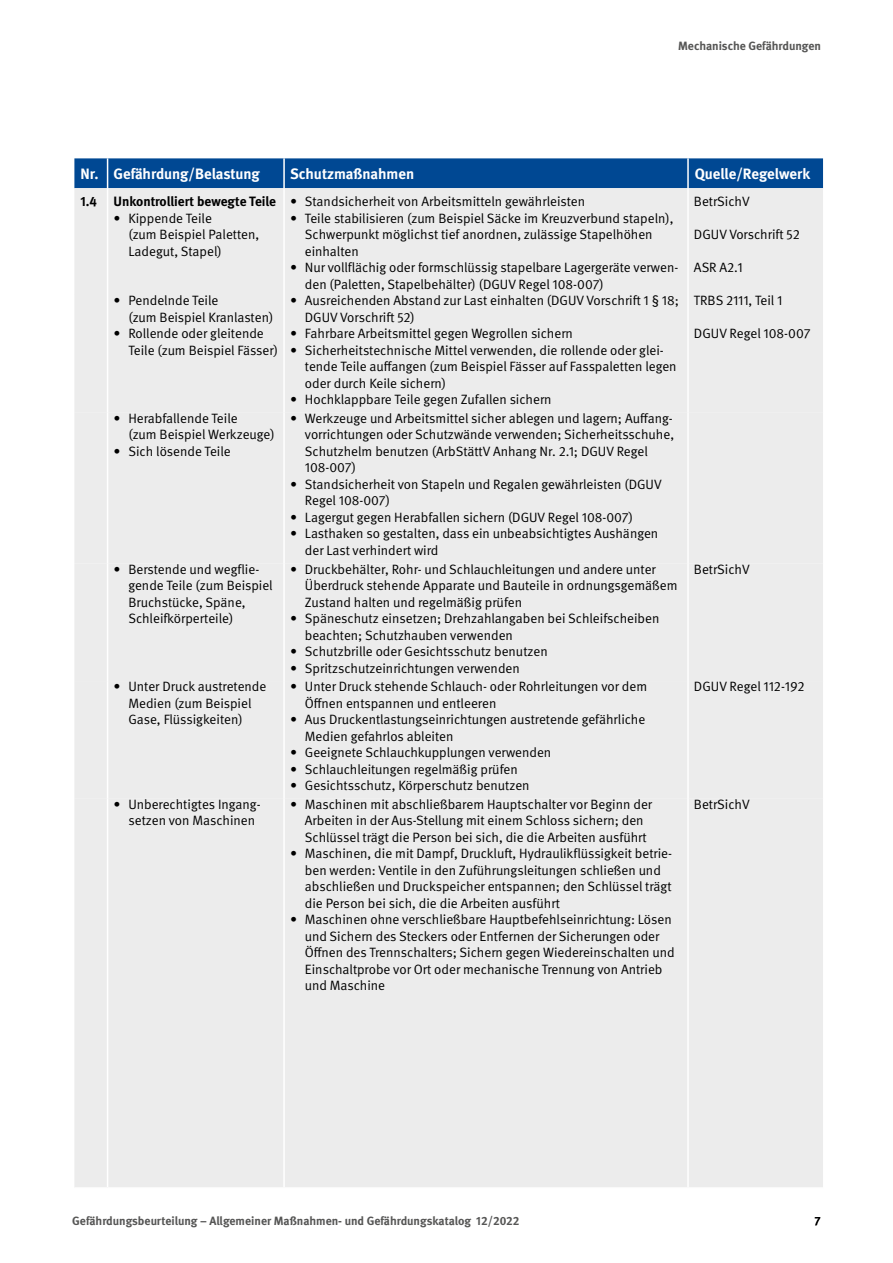
<style>
.page{position:relative;width:893px;height:1263px;background:#fff}
.page>*{position:absolute;margin:0;border:0;box-sizing:border-box;transform-origin:0 0}
._03_Tabellen_und_Graphen_Tabellenkopf{font:700 15px "DGUV Meta";color:#fff}
._02_Fließtext_Fließtext{font:700 15px "DGUV Meta";color:#fff}
._03_Tabellen_und_Graphen_Tabellen_normal_{font:13.5px/16.5px "DGUV Meta";color:#000}
._02_Fließtext_Fließtext_Tab_bold{font:700 13.5px "DGUV Meta";color:#000}
.t1{font:700 12px "DGUV Meta";color:#565655}
.t2{font:500 12px "DGUV Meta";color:#000}
</style>
<div class="page">
<div style="left:74px;top:158px;width:749px;height:30px;background:#004893"></div>
<div style="left:74px;top:188px;width:749px;height:107px;background:#ececec"></div>
<div style="left:74px;top:295px;width:749px;height:892px;background:#ececec"></div>
<div style="left:74px;top:413px;width:749px;height:386px;background:#ececec"></div>
<hr style="left:107px;top:158px;width:1px;height:30px;background:#fff">
<hr style="left:283px;top:158px;width:2px;height:30px;background:#fff">
<hr style="left:687px;top:158px;width:2px;height:30px;background:#fff">
<hr style="left:107px;top:188px;width:1px;height:107px;background:#fff">
<hr style="left:283px;top:188px;width:2px;height:107px;background:#fff">
<hr style="left:687px;top:188px;width:2px;height:107px;background:#fff">
<hr style="left:107px;top:295px;width:1px;height:118px;background:#fff">
<hr style="left:283px;top:295px;width:2px;height:118px;background:#fff">
<hr style="left:687px;top:295px;width:2px;height:118px;background:#fff">
<hr style="left:107px;top:413px;width:1px;height:150px;background:#fff">
<hr style="left:283px;top:413px;width:2px;height:150px;background:#fff">
<hr style="left:687px;top:413px;width:2px;height:150px;background:#fff">
<hr style="left:107px;top:563px;width:1px;height:118px;background:#fff">
<hr style="left:283px;top:563px;width:2px;height:118px;background:#fff">
<hr style="left:687px;top:563px;width:2px;height:118px;background:#fff">
<hr style="left:107px;top:681px;width:1px;height:118px;background:#fff">
<hr style="left:283px;top:681px;width:2px;height:118px;background:#fff">
<hr style="left:687px;top:681px;width:2px;height:118px;background:#fff">
<hr style="left:107px;top:799px;width:1px;height:388px;background:#fff">
<hr style="left:283px;top:799px;width:2px;height:388px;background:#fff">
<hr style="left:687px;top:799px;width:2px;height:388px;background:#fff">
<p class="t1" style="left:678px;top:39px;width:144px">Mechanische Gefährdungen</p>
<p class="_03_Tabellen_und_Graphen_Tabellenkopf" style="left:80px;top:165px;width:20px">Nr.</p>
<p class="_03_Tabellen_und_Graphen_Tabellenkopf" style="left:114px;top:165px;width:148px">Gefährdung/Belastung</p>
<p class="_03_Tabellen_und_Graphen_Tabellenkopf" style="left:290px;top:165px;width:126px">Schutzmaßnahmen</p>
<p class="_02_Fließtext_Fließtext" style="left:695px;top:165px;width:117px">Quelle/Regelwerk</p>
<p class="_02_Fließtext_Fließtext_Tab_bold" style="left:80px;top:193px;width:18px">1.4</p>
<p class="_02_Fließtext_Fließtext_Tab_bold" style="left:114px;top:193px;width:164px">Unkontrolliert bewegte Teile</p>
<p class="_03_Tabellen_und_Graphen_Tabellen_normal_" style="left:128px;top:210px;width:132px;text-indent:-15px">∙ Kippende Teile<br>(zum Beispiel Paletten,<br>Ladegut, Stapel)</p>
<p class="_03_Tabellen_und_Graphen_Tabellen_normal_" style="left:290px;top:193px;width:297px">∙ Standsicherheit von Arbeitsmitteln gewährleisten</p>
<p class="_03_Tabellen_und_Graphen_Tabellen_normal_" style="left:305px;top:210px;width:370px;text-indent:-15px">∙ Teile stabilisieren (zum Beispiel Säcke im Kreuzverbund stapeln),<br>Schwerpunkt möglichst tief anordnen, zulässige Stapelhöhen einhalten</p>
<p class="_03_Tabellen_und_Graphen_Tabellen_normal_" style="left:305px;top:259px;width:375px;text-indent:-15px">∙ Nur vollflächig oder formschlüssig stapelbare Lagergeräte verwen&shy;den (Paletten, Stapelbehälter) (DGUV Regel 108-007)</p>
<p class="_03_Tabellen_und_Graphen_Tabellen_normal_" style="left:694px;top:193px;width:57px">BetrSichV</p>
<p class="_03_Tabellen_und_Graphen_Tabellen_normal_" style="left:694px;top:226px;width:107px">DGUV Vorschrift 52</p>
<p class="_03_Tabellen_und_Graphen_Tabellen_normal_" style="left:694px;top:259px;width:50px">ASR A2.1</p>
<p class="_03_Tabellen_und_Graphen_Tabellen_normal_" style="left:694px;top:292px;width:90px">TRBS 2111, Teil 1</p>
<p class="_03_Tabellen_und_Graphen_Tabellen_normal_" style="left:694px;top:325px;width:118px">DGUV Regel 108-007</p>
<p class="_03_Tabellen_und_Graphen_Tabellen_normal_" style="left:305px;top:293px;width:376px;text-indent:-15px">∙ Ausreichenden Abstand zur Last einhalten (DGUV Vorschrift 1 § 18;<br>DGUV Vorschrift 52)</p>
<p class="_03_Tabellen_und_Graphen_Tabellen_normal_" style="left:290px;top:326px;width:284px">∙ Fahrbare Arbeitsmittel gegen Wegrollen sichern</p>
<p class="_03_Tabellen_und_Graphen_Tabellen_normal_" style="left:305px;top:342px;width:373px;text-indent:-15px">∙ Sicherheitstechnische Mittel verwenden, die rollende oder glei&shy;tende Teile auffangen (zum Beispiel Fässer auf Fasspaletten legen oder durch Keile sichern)</p>
<p class="_03_Tabellen_und_Graphen_Tabellen_normal_" style="left:290px;top:392px;width:263px">∙ Hochklappbare Teile gegen Zufallen sichern</p>
<p class="_03_Tabellen_und_Graphen_Tabellen_normal_" style="left:128px;top:293px;width:146px;text-indent:-15px">∙ Pendelnde Teile<br>(zum Beispiel Kranlasten)</p>
<p class="_03_Tabellen_und_Graphen_Tabellen_normal_" style="left:128px;top:326px;width:151px;text-indent:-15px">∙ Rollende oder gleitende<br>Teile (zum Beispiel Fässer)</p>
<p class="_03_Tabellen_und_Graphen_Tabellen_normal_" style="left:128px;top:410px;width:148px;text-indent:-15px">∙ Herabfallende Teile<br>(zum Beispiel Werkzeuge)</p>
<p class="_03_Tabellen_und_Graphen_Tabellen_normal_" style="left:114px;top:443px;width:119px">∙ Sich lösende Teile</p>
<p class="_03_Tabellen_und_Graphen_Tabellen_normal_" style="left:305px;top:410px;width:371px;text-indent:-15px">∙ Werkzeuge und Arbeitsmittel sicher ablegen und lagern; Auffang&shy;vorrichtungen oder Schutzwände verwenden; Sicherheitsschuhe, Schutzhelm benutzen (ArbStättV Anhang Nr. 2.1; DGUV Regel 108-007)</p>
<p class="_03_Tabellen_und_Graphen_Tabellen_normal_" style="left:305px;top:476px;width:358px;text-indent:-15px">∙ Standsicherheit von Stapeln und Regalen gewährleisten (DGUV<br>Regel 108-007)</p>
<p class="_03_Tabellen_und_Graphen_Tabellen_normal_" style="left:290px;top:509px;width:345px">∙ Lagergut gegen Herabfallen sichern (DGUV Regel 108-007)</p>
<p class="_03_Tabellen_und_Graphen_Tabellen_normal_" style="left:305px;top:526px;width:355px;text-indent:-15px">∙ Lasthaken so gestalten, dass ein unbeabsichtigtes Aushängen der Last verhindert wird</p>
<p class="_03_Tabellen_und_Graphen_Tabellen_normal_" style="left:128px;top:561px;width:146px;text-indent:-15px">∙ Berstende und wegflie&shy;gende Teile (zum Beispiel<br>Bruchstücke, Späne,<br>Schleiförperteile)</p>
<p class="_03_Tabellen_und_Graphen_Tabellen_normal_" style="left:305px;top:561px;width:374px;text-indent:-15px">∙ Druckbehälter, Rohr- und Schlauchleitungen und andere unter<br>Überdruck stehende Apparate und Bauteile in ordnungsgemäßem<br>Zustand halten und regelmäßig prüfen</p>
<p class="_03_Tabellen_und_Graphen_Tabellen_normal_" style="left:305px;top:610px;width:356px;text-indent:-15px">∙ Späneschutz einsetzen; Drehzahlangaben bei Schleifscheiben beachten; Schutzhauben verwenden</p>
<p class="_03_Tabellen_und_Graphen_Tabellen_normal_" style="left:290px;top:643px;width:259px">∙ Schutzbrille oder Gesichtsschutz benutzen</p>
<p class="_03_Tabellen_und_Graphen_Tabellen_normal_" style="left:290px;top:660px;width:231px">∙ Spritzschutzeinrichtungen verwenden</p>
<p class="_03_Tabellen_und_Graphen_Tabellen_normal_" style="left:128px;top:679px;width:140px;text-indent:-15px">∙ Unter Druck austretende<br>Medien (zum Beispiel<br>Gase, Flüssigkeiten)</p>
<p class="_03_Tabellen_und_Graphen_Tabellen_normal_" style="left:305px;top:679px;width:344px;text-indent:-15px">∙ Unter Druck stehende Schlauch- oder Rohrleitungen vor dem<br>Öffnen entspannen und entleeren</p>
<p class="_03_Tabellen_und_Graphen_Tabellen_normal_" style="left:305px;top:712px;width:342px;text-indent:-15px">∙ Aus Druckentlastungseinrichtungen austretende gefährliche<br>Medien gefahrlos ableiten</p>
<p class="_03_Tabellen_und_Graphen_Tabellen_normal_" style="left:290px;top:745px;width:263px">∙ Geeignete Schlauchkupplungen verwenden</p>
<p class="_03_Tabellen_und_Graphen_Tabellen_normal_" style="left:290px;top:761px;width:229px">∙ Schlauchleitungen regelmäßig prüfen</p>
<p class="_03_Tabellen_und_Graphen_Tabellen_normal_" style="left:290px;top:778px;width:241px">∙ Gesichtsschutz, Körperschutz benutzen</p>
<p class="_03_Tabellen_und_Graphen_Tabellen_normal_" style="left:114px;top:796px;width:147px;text-align:right">∙ Unberechtigtes Ingang&shy;setzen von Maschinen</p>
<p class="_03_Tabellen_und_Graphen_Tabellen_normal_" style="left:305px;top:796px;width:349px;text-indent:-15px">∙ Maschinen mit abschließbarem Hauptschalter vor Beginn der<br>Arbeiten in der Aus-Stellung mit einem Schloss sichern; den<br>Schlüssel trägt die Person bei sich, die die Arbeiten ausführt</p>
<p class="_03_Tabellen_und_Graphen_Tabellen_normal_" style="left:305px;top:846px;width:369px;text-indent:-15px">∙ Maschinen, die mit Dampf, Druckluft, Hydraulikflüssigkeit betrie&shy;ben werden: Ventile in den Zuführungsleitungen schließen und abschließen und Druckspeicher entspannen; den Schlüssel trägt die Person bei sich, die die Arbeiten ausführt</p>
<p class="_03_Tabellen_und_Graphen_Tabellen_normal_" style="left:305px;top:912px;width:371px;text-indent:-15px">∙ Maschinen ohne verschließbare Hauptbefehlseinrichtung: Lösen und Sichern des Steckers oder Entfernen der Sicherungen oder Öffnen des Trennschalters; Sichern gegen Wiedereinschalten und Einschaltprobe vor Ort oder mechanische Trennung von Antrieb und Maschine</p>
<p class="_03_Tabellen_und_Graphen_Tabellen_normal_" style="left:694px;top:561px;width:57px">BetrSichV</p>
<p class="_03_Tabellen_und_Graphen_Tabellen_normal_" style="left:694px;top:679px;width:112px">DGUV Regel 112-192</p>
<p class="_03_Tabellen_und_Graphen_Tabellen_normal_" style="left:694px;top:796px;width:57px">BetrSichV</p>
<p class="t1" style="left:72px;top:1213px;width:449px">Gefährdungsbeurteilung – Allgemeiner Maßnahmen- und Gefährdungskatalog 12/2022</p>
<p class="t2" style="left:815px;top:1213px;width:8px">7</p>
</div>
